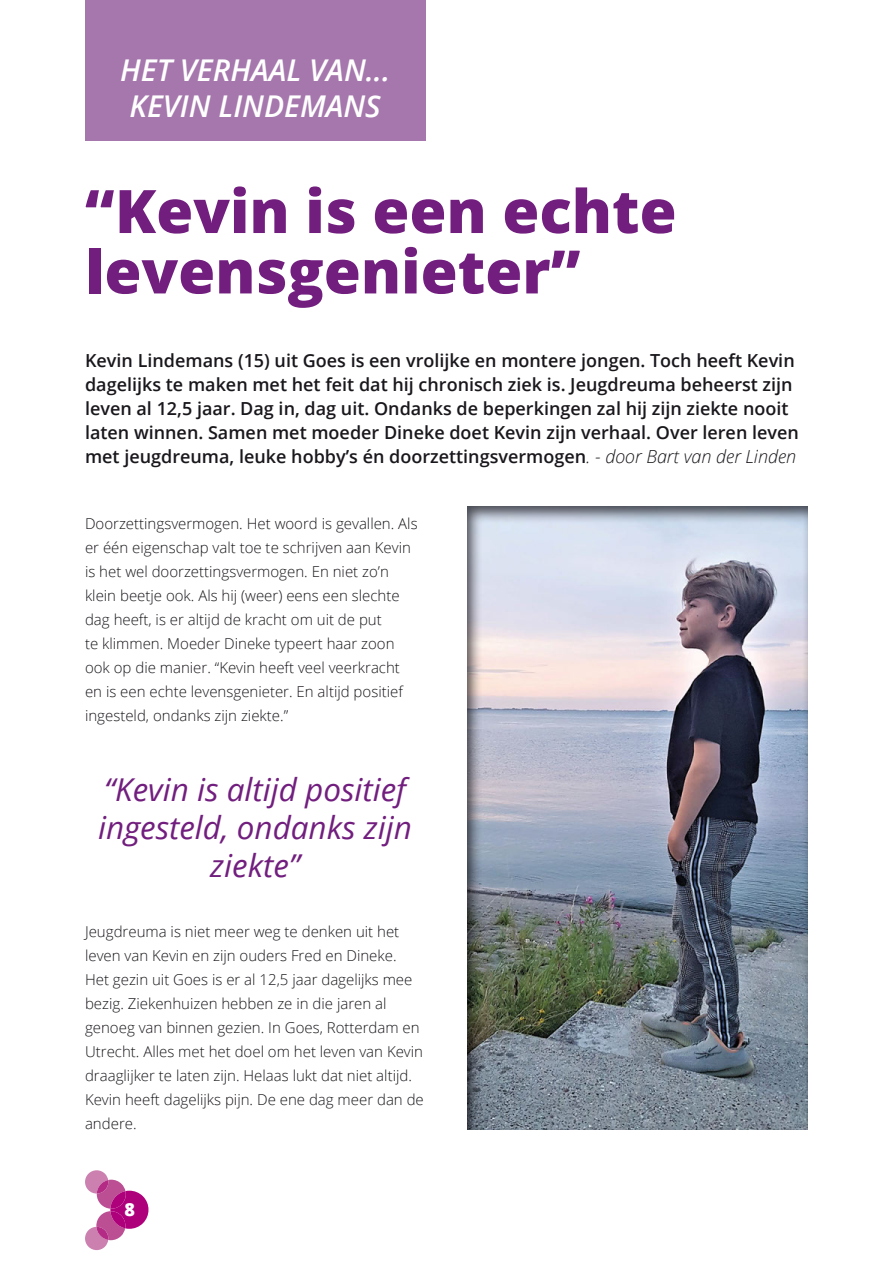
<style>
.page{position:relative;width:893px;height:1263px;background:#fff}
.page>*{position:absolute;margin:0;border:0;box-sizing:border-box;transform-origin:0 0}
.t1{font:800 60px/60.4px "Open Sans";color:#711e7e}
.t2{font:italic 31.5px/37.8px "Open Sans";color:#711e7e;text-align:center}
.t3{font:italic 600 30px/36px "Open Sans";color:#fff;text-align:center}
.t4{font:600 18px/24px "Open Sans";color:#1a171c}
.t5{font:800 18px "Open Sans";color:#fff}
.t6{font:300 15px/24px "Open Sans";color:#1a171c}
.s1{font-weight:300;font-style:italic}
</style>
<div class="page">
<div style="left:85px;top:0;width:340px;height:140px;background:#a577ad"></div>
<div style="left:468px;top:505px;width:340px;height:624px;background:#1a171c;opacity:.75"></div>
<svg style="left:85px;top:1170px;width:64px;height:80px"></svg>
<h3 class="t3" style="left:120px;top:51px;width:271px">HET VERHAAL VAN...<br>KEVIN LINDEMANS</h3>
<h1 class="t1" style="left:85px;top:178px;width:593px">“Kevin is een echte levensgenieter”</h1>
<p class="t4" style="left:85px;top:348px;width:715px">Kevin Lindemans (15) uit Goes is een vrolijke en montere jongen. Toch heeft Kevin dagelijks te maken met het feit dat hij chronisch ziek is. Jeugdreuma beheerst zijn leven al 12,5 jaar. Dag in, dag uit. Ondanks de beperkingen zal hij zijn ziekte nooit laten winnen. Samen met moeder Dineke doet Kevin zijn verhaal. Over leren leven met jeugdreuma, leuke hobby’s én doorzettingsvermogen<span class="s1">. - door Bart van der Linden</span></p>
<p class="t6" style="left:85px;top:511px;width:334px">Doorzettingsvermogen. Het woord is gevallen. Als er één eigenschap valt toe te schrijven aan Kevin is het wel doorzettingsvermogen. En niet zo’n klein beetje ook. Als hij (weer) eens een slechte dag heeft, is er altijd de kracht om uit de put<br>te klimmen. Moeder Dineke typeert haar zoon ook op die manier. “Kevin heeft veel veerkracht en is een echte levensgenieter. En altijd positief ingesteld, ondanks zijn ziekte.”</p>
<h2 class="t2" style="left:98px;top:770px;width:315px">“Kevin is altijd positief ingesteld, ondanks zijn ziekte”</h2>
<p class="t6" style="left:85px;top:919px;width:340px">Jeugdreuma is niet meer weg te denken uit het leven van Kevin en zijn ouders Fred en Dineke.<br>Het gezin uit Goes is er al 12,5 jaar dagelijks mee bezig. Ziekenhuizen hebben ze in die jaren al genoeg van binnen gezien. In Goes, Rotterdam en Utrecht. Alles met het doel om het leven van Kevin draaglijker te laten zijn. Helaas lukt dat niet altijd.<br>Kevin heeft dagelijks pijn. De ene dag meer dan de andere.</p>
<p class="t5" style="left:124px;top:1196px;width:12px">8</p>
</div>
